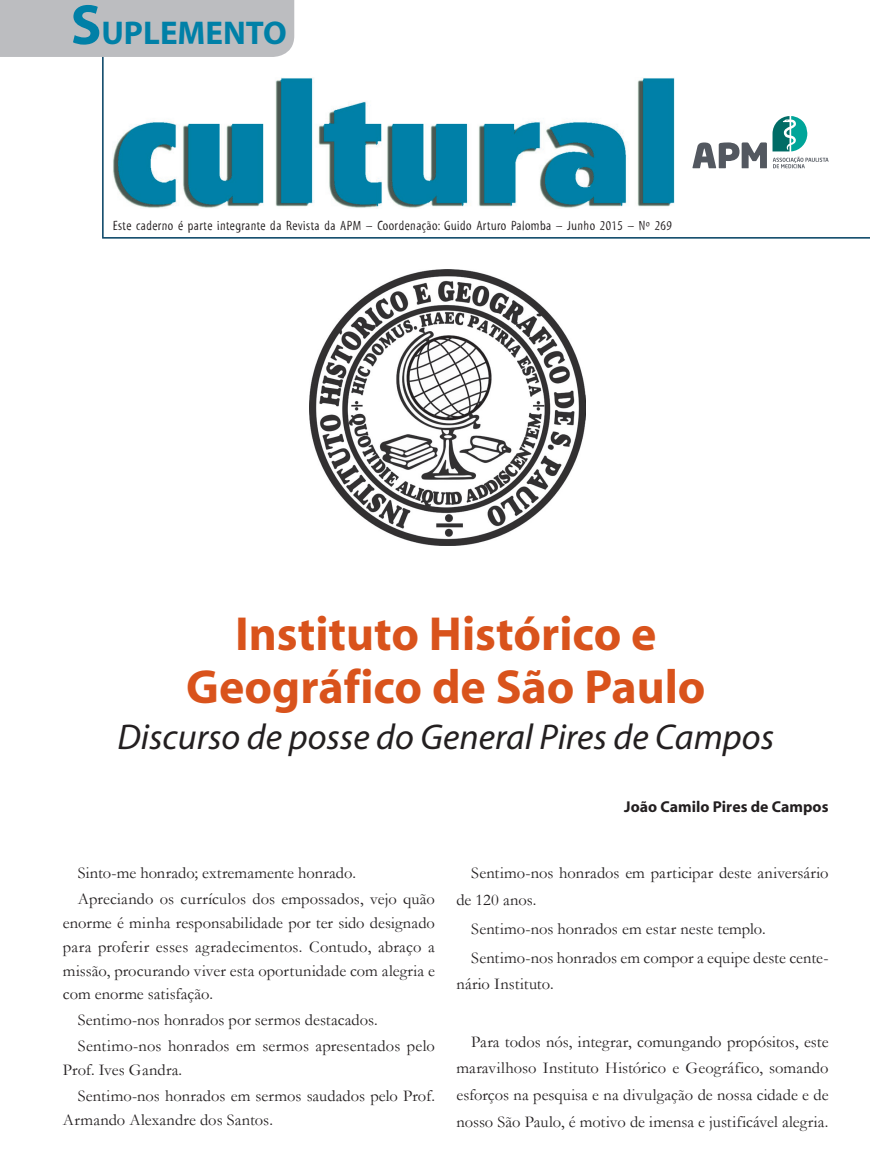
<style>
.page{position:relative;width:870px;height:1168px;background:#fff}
.page>*{position:absolute;margin:0;border:0;box-sizing:border-box;transform-origin:0 0}
.t1{font:700 48px/52.5px "Myriad";color:#d9531c;text-align:center}
.t2{font:italic 36px "Myriad";color:#231f20}
.t3{font:700 33px "Myriad";color:#0080a7}
.t4{font:16.5px/26.7px "Garamond";letter-spacing:.005em;color:#231f20}
.t5{font:700 15.75px "Myriad";letter-spacing:.005em;color:#231f20}
.t6{font:13.5px "Myriad Tilt";letter-spacing:.03em;color:#231f20}
.s1{font-size:57px}
</style>
<div class="page">
<img style="left:113px;top:78px;width:561px;height:130px">
<hr style="left:102px;top:55px;width:2px;height:182px;background:#003f61">
<hr style="left:102px;top:237px;width:768px;height:2px;background:#003f61">
<svg style="left:692px;top:116px;width:136px;height:52px"></svg>
<img style="left:310px;top:269px;width:276px;height:277px">
<div style="left:0;top:0;width:294px;height:57px;background:#bcbdc0"></div>
<h3 class="t3" style="left:71px;top:16px;width:218px"><span class="s1">S</span>UPLEMENTO</h3>
<p class="t6" style="left:113px;top:218px;width:561px">Este caderno é parte integrante da Revista da APM – Coordenação: Guido Arturo Palomba – Junho 2015 – Nº 269</p>
<h1 class="t1" style="left:186px;top:609px;width:521px">Instituto Histórico e<br>Geográfico de São Paulo</h1>
<h2 class="t2" style="left:117px;top:718px;width:658px">Discurso de posse do General Pires de Campos</h2>
<p class="t4" style="left:78px;top:859px;width:359px;line-height:26px">Sinto-me honrado; extremamente honrado.<br>Apreciando os currículos dos empossados, vejo quão</p>
<p class="t4" style="left:63px;top:910px;width:374px;line-height:23.9px;text-align:justify">enorme é minha responsabilidade por ter sido designado para proferir esses agradecimentos. Contudo, abraço a missão, procurando viver esta oportunidade com alegria e com enorme satisfação.</p>
<p class="t4" style="left:78px;top:1006px;width:359px;line-height:26px">Sentimo-nos honrados por sermos destacados.<br>Sentimo-nos honrados em sermos apresentados pelo</p>
<p class="t4" style="left:78px;top:1056px;width:359px;line-height:26px;text-indent:-15px">Prof. Ives Gandra.<br>Sentimo-nos honrados em sermos saudados pelo Prof.</p>
<p class="t4" style="left:63px;top:1105px;width:212px">Armando Alexandre dos Santos.</p>
<p class="t5" style="left:624px;top:798px;width:206px">João Camilo Pires de Campos</p>
<p class="t4" style="left:456px;top:859px;width:374px;text-indent:15px">Sentimo-nos honrados em participar deste aniversário de 120 anos.</p>
<p class="t4" style="left:471px;top:913px;width:359px;line-height:28.8px">Sentimo-nos honrados em estar neste templo.<br>Sentimo-nos honrados em compor a equipe deste cente-</p>
<p class="t4" style="left:456px;top:970px;width:99px">nário Instituto.</p>
<p class="t4" style="left:456px;top:1027px;width:374px;text-align:justify;text-indent:15px">Para todos nós, integrar, comungando propósitos, este maravilhoso Instituto Histórico e Geográfico, somando esforços na pesquisa e na divulgação de nossa cidade e de nosso São Paulo, é motivo de imensa e justificável alegria.</p>
</div>
